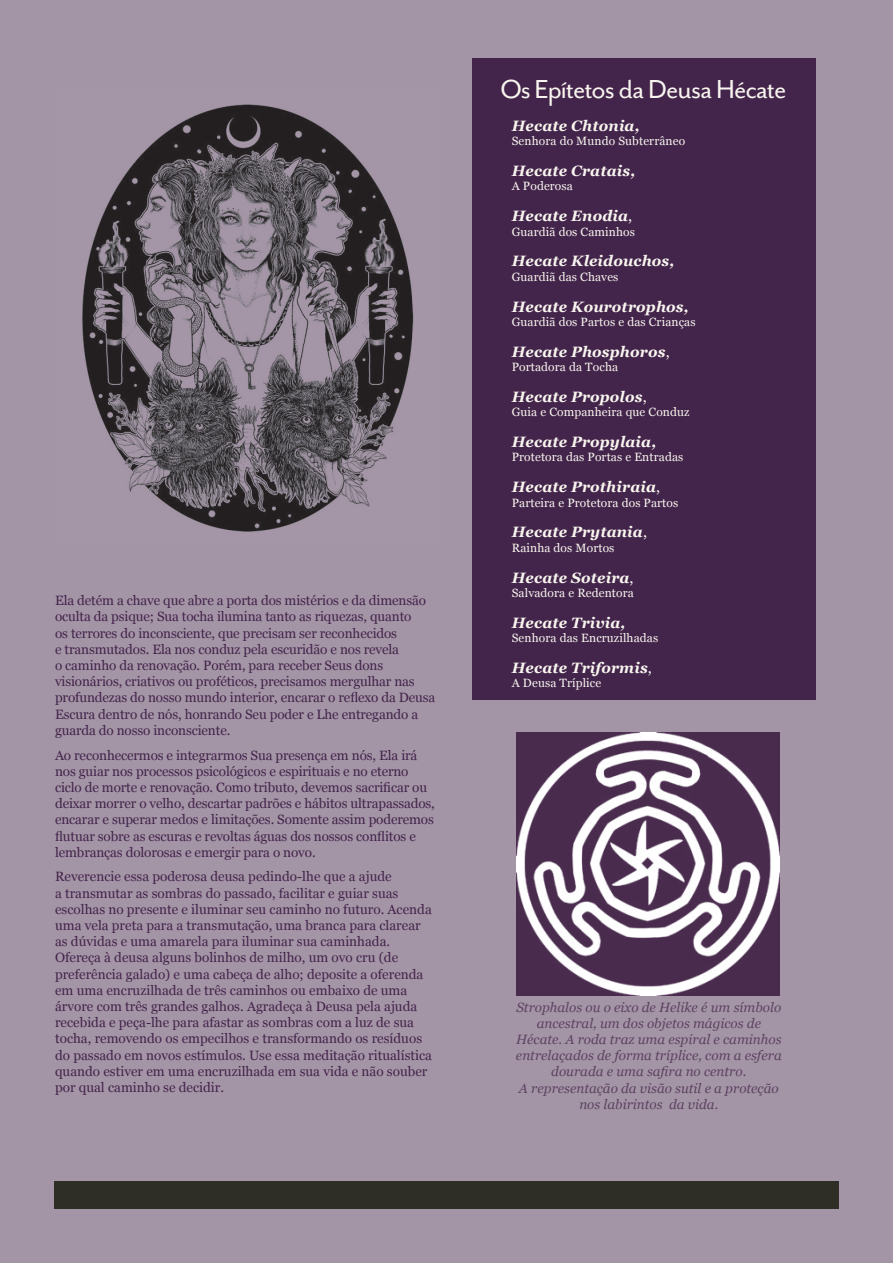
<style>
.page{position:relative;width:893px;height:1263px;background:#a495a6}
.page>*{position:absolute;margin:0;border:0;box-sizing:border-box;transform-origin:0 0}
.titulo_artigo{font:30px "Mr Eaves San OT";letter-spacing:-.035em;color:#f8f5ee}
.corpo_poesia{font:italic 700 15px "Georgia";letter-spacing:.01em;color:#f8f5ee}
.corpo_artigo{font:13.5px/16.2px "Georgia";letter-spacing:-.01em;color:#43244b}
.t1{font:italic 13.5px/16.2px "Georgia";color:#5d4362;text-align:center}
.corpo_poesia-2{font:12px "Georgia";letter-spacing:.01em;color:#f8f5ee}
.s1{font-weight:400;font-style:normal}
</style>
<div class="page">
<div style="left:54px;top:1181px;width:785px;height:28px;background:#2f2e26"></div>
<div style="left:472px;top:59px;width:344px;height:641px;background:#43244b"></div>
<img style="left:82px;top:104px;width:332px;height:428px">
<img style="left:517px;top:733px;width:262px;height:262px">
<p class="corpo_artigo" style="left:55px;top:592px;width:382px">Ela detém a chave que abre a porta dos mistérios e da dimensão oculta da psique; Sua tocha ilumina tanto as riquezas, quanto<br>os terrores do inconsciente, que precisam ser reconhecidos<br>e transmutados. Ela nos conduz pela escuridão e nos revela<br>o caminho da renovação. Porém, para receber Seus dons visionários, criativos ou proféticos, precisamos mergulhar nas profundezas do nosso mundo interior, encarar o reflexo da Deusa Escura dentro de nós, honrando Seu poder e Lhe entregando a guarda do nosso inconsciente.</p>
<p class="corpo_artigo" style="left:55px;top:746px;width:381px">Ao reconhecermos e integrarmos Sua presença em nós, Ela irá nos guiar nos processos psicológicos e espirituais e no eterno ciclo de morte e renovação. Como tributo, devemos sacrificar ou deixar morrer o velho, descartar padrões e hábitos ultrapassados, encarar e superar medos e limitações. Somente assim poderemos flutuar sobre as escuras e revoltas águas dos nossos conflitos e lembranças dolorosas e emergir para o novo.</p>
<p class="corpo_artigo" style="left:55px;top:868px;width:379px">Reverencie essa poderosa deusa pedindo-lhe que a ajude<br>a transmutar as sombras do passado, facilitar e guiar suas escolhas no presente e iluminar seu caminho no futuro. Acenda uma vela preta para a transmutação, uma branca para clarear as dúvidas e uma amarela para iluminar sua caminhada.<br>Ofereça à deusa alguns bolinhos de milho, um ovo cru (de preferência galado) e uma cabeça de alho; deposite a oferenda em uma encruzilhada de três caminhos ou embaixo de uma árvore com três grandes galhos. Agradeça à Deusa pela ajuda recebida e peça-lhe para afastar as sombras com a luz de sua tocha, removendo os empecilhos e transformando os resíduos do passado em novos estímulos. Use essa meditação ritualística quando estiver em uma encruzilhada em sua vida e não souber por qual caminho se decidir.</p>
<p class="titulo_artigo" style="left:500px;top:73px;width:288px">Os Epítetos da Deusa Hécate</p>
<p class="corpo_poesia" style="left:512px;top:115px;width:129px">Hecate Chtonia,</p>
<p class="corpo_poesia-2" style="left:512px;top:132px;width:175px">Senhora do Mundo Subterrâneo</p>
<p class="corpo_poesia" style="left:512px;top:160px;width:125px">Hecate Cratais,</p>
<p class="corpo_poesia-2" style="left:512px;top:178px;width:63px">A Poderosa</p>
<p class="corpo_poesia" style="left:512px;top:205px;width:122px">Hecate Enodia<span class="s1">,</span></p>
<p class="corpo_poesia-2" style="left:512px;top:223px;width:125px">Guardiã dos Caminhos</p>
<p class="corpo_poesia" style="left:512px;top:250px;width:164px">Hecate Kleidouchos,</p>
<p class="corpo_poesia-2" style="left:512px;top:268px;width:108px">Guardiã das Chaves</p>
<p class="corpo_poesia" style="left:512px;top:295px;width:178px">Hecate Kourotrophos,</p>
<p class="corpo_poesia-2" style="left:512px;top:313px;width:185px">Guardiã dos Partos e das Crianças</p>
<p class="corpo_poesia" style="left:512px;top:340px;width:159px">Hecate Phosphoros<span class="s1">,</span></p>
<p class="corpo_poesia-2" style="left:512px;top:358px;width:108px">Portadora da Tocha</p>
<p class="corpo_poesia" style="left:512px;top:385px;width:136px">Hecate Propolos<span class="s1">,</span></p>
<p class="corpo_poesia-2" style="left:512px;top:403px;width:179px">Guia e Companheira que Conduz</p>
<p class="corpo_poesia" style="left:512px;top:431px;width:146px">Hecate Propylaia,</p>
<p class="corpo_poesia-2" style="left:512px;top:448px;width:173px">Protetora das Portas e Entradas</p>
<p class="corpo_poesia" style="left:512px;top:476px;width:150px">Hecate Prothiraia<span class="s1">,</span></p>
<p class="corpo_poesia-2" style="left:512px;top:494px;width:168px">Parteira e Protetora dos Partos</p>
<p class="corpo_poesia" style="left:512px;top:521px;width:137px">Hecate Prytania<span class="s1">,</span></p>
<p class="corpo_poesia-2" style="left:512px;top:539px;width:104px">Rainha dos Mortos</p>
<p class="corpo_poesia" style="left:512px;top:566px;width:123px">Hecate Soteira<span class="s1">,</span></p>
<p class="corpo_poesia-2" style="left:512px;top:584px;width:124px">Salvadora e Redentora</p>
<p class="corpo_poesia" style="left:512px;top:611px;width:115px">Hecate Trivia,</p>
<p class="corpo_poesia-2" style="left:512px;top:629px;width:148px">Senhora das Encruzilhadas</p>
<p class="corpo_poesia" style="left:512px;top:656px;width:142px">Hecate Triformis<span class="s1">,</span></p>
<p class="corpo_poesia-2" style="left:512px;top:674px;width:91px">A Deusa Tríplice</p>
<p class="t1" style="left:516px;top:998px;width:267px">Strophalos ou o eixo de Helike é um símbolo ancestral, um dos objetos mágicos de Hécate. A roda traz uma espiral e caminhos entrelaçados de forma tríplice, com a esfera dourada e uma safira no centro.<br>A representação da visão sutil e a proteção nos labirintos da vida.</p>
</div>
